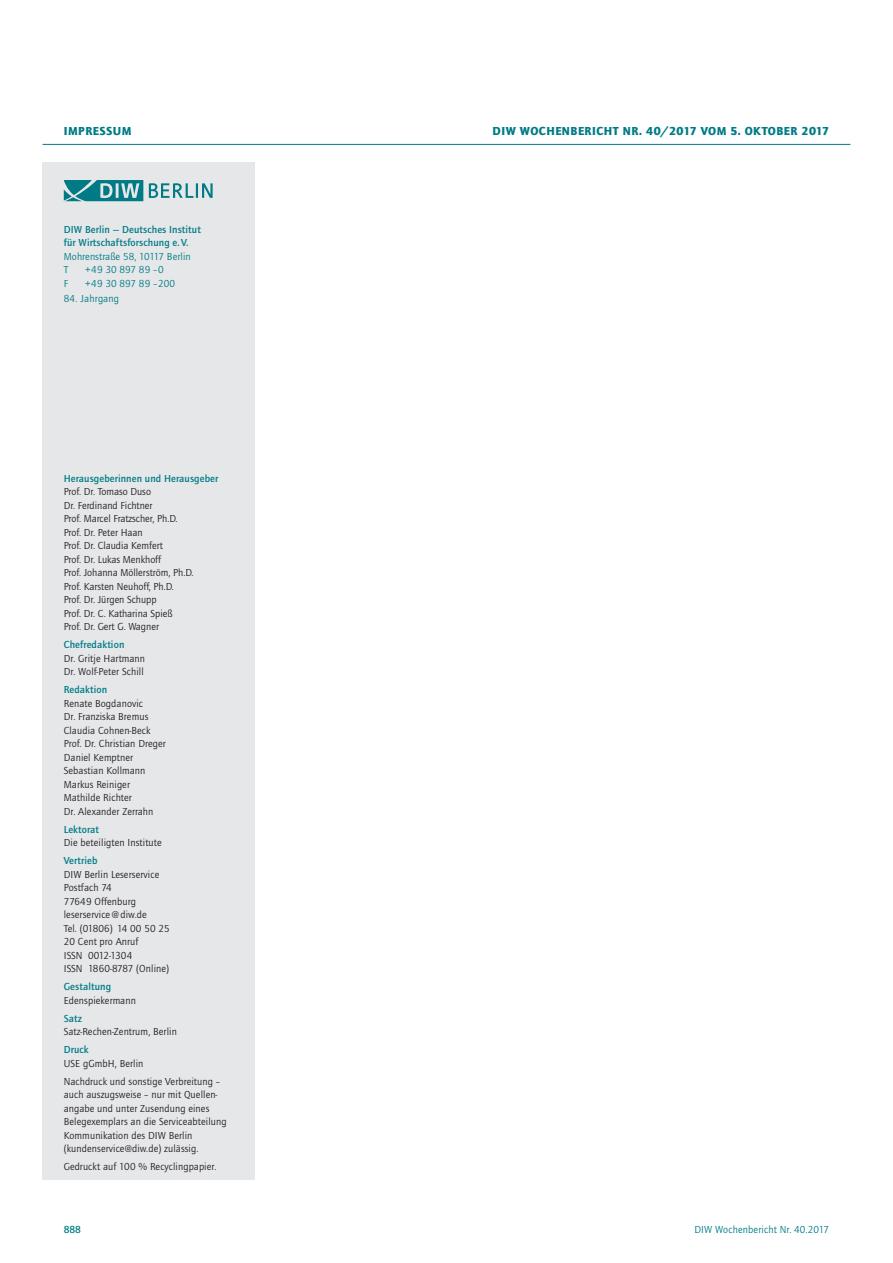
<style>
.page{position:relative;width:893px;height:1263px;background:#fff}
.page>*{position:absolute;margin:0;border:0;box-sizing:border-box;transform-origin:0 0}
.t1{font:900 12px "Quay Sans ITC Std";letter-spacing:.04em;color:#007b85}
.t2{font:10.5px/13.5px "Quay Sans ITC Std";letter-spacing:.01em;color:#231f20}
.t3{font:500 10.5px/13.5px "Quay Sans ITC Std";letter-spacing:.01em;color:#007b85}
.t4{font:10.5px/13.5px "Quay Sans ITC Std";letter-spacing:.01em;color:#007b85}
</style>
<div class="page">
<div style="left:43px;top:162px;width:212px;height:1017px;background:#e6e7e9"></div>
<hr style="left:43px;top:144px;width:807px;height:1px;background:#007b85">
<svg style="left:149px;top:183px;width:64px;height:15px"></svg>
<svg style="left:64px;top:180px;width:79px;height:21px"></svg>
<p class="t1" style="left:64px;top:123px;width:69px">IMPRESSUM</p>
<p class="t1" style="left:493px;top:123px;width:278px">DIW WOCHENBERICHT NR. 40/2017 VOM 5. OKTOBER</p>
<p class="t1" style="left:801px;top:123px;width:29px">2017</p>
<p class="t3" style="left:64px;top:222px;width:139px">DIW Berlin — Deutsches Institut für Wirtschaftsforschung e. V.</p>
<p class="t4" style="left:64px;top:249px;width:128px">Mohrenstraße 58, 10117 Berlin<br>T</p>
<p class="t4" style="left:85px;top:263px;width:80px">+49 30 897 89 –0</p>
<p class="t4" style="left:64px;top:276px;width:6px">F</p>
<p class="t4" style="left:85px;top:276px;width:91px">+49 30 897 89 –200</p>
<p class="t4" style="left:64px;top:292px;width:57px">84. Jahrgang</p>
<p class="t3" style="left:64px;top:471px;width:156px">Herausgeberinnen und Herausgeber</p>
<p class="t2" style="left:64px;top:485px;width:131px">Prof. Dr. Tomaso Duso<br>Dr. Ferdinand Fichtner<br>Prof. Marcel Fratzscher, Ph.D.<br>Prof. Dr. Peter Haan<br>Prof. Dr. Claudia Kemfert<br>Prof. Dr. Lukas Menkhoff<br>Prof. Johanna Möllerström, Ph.D.<br>Prof. Karsten Neuhoff, Ph.D.<br>Prof. Dr. Jürgen Schupp<br>Prof. Dr. C. Katharina Spieß<br>Prof. Dr. Gert G. Wagner</p>
<p class="t3" style="left:64px;top:638px;width:62px">Chefredaktion</p>
<p class="t2" style="left:64px;top:651px;width:83px">Dr. Gritje Hartmann<br>Dr. Wolf-Peter Schill</p>
<p class="t3" style="left:64px;top:683px;width:45px">Redaktion</p>
<p class="t2" style="left:64px;top:696px;width:104px">Renate Bogdanovic<br>Dr. Franziska Bremus<br>Claudia Cohnen-Beck<br>Prof. Dr. Christian Dreger<br>Daniel Kemptner<br>Sebastian Kollmann<br>Markus Reiniger<br>Mathilde Richter<br>Dr. Alexander Zerrahn</p>
<p class="t3" style="left:64px;top:822px;width:37px">Lektorat</p>
<p class="t2" style="left:64px;top:836px;width:100px">Die beteiligten Institute</p>
<p class="t3" style="left:64px;top:854px;width:35px">Vertrieb</p>
<p class="t2" style="left:64px;top:867px;width:107px">DIW Berlin Leserservice<br>Postfach 74<br>77649 Offenburg leserservice@diw.de<br>Tel. (01806) 14 00 50 25<br>20 Cent pro Anruf<br>ISSN 0012-1304<br>ISSN 1860-8787 (Online)</p>
<p class="t3" style="left:64px;top:980px;width:49px">Gestaltung</p>
<p class="t2" style="left:64px;top:993px;width:74px">Edenspiekermann</p>
<p class="t3" style="left:64px;top:1011px;width:20px">Satz</p>
<p class="t2" style="left:64px;top:1025px;width:115px">Satz-Rechen-Zentrum, Berlin</p>
<p class="t3" style="left:64px;top:1043px;width:26px">Druck</p>
<p class="t2" style="left:64px;top:1054px;width:158px;line-height:18px">USE gGmbH, Berlin<br>Nachdruck und sonstige Verbreitung –</p>
<p class="t2" style="left:64px;top:1088px;width:164px">auch auszugsweise – nur mit Quellen&shy;angabe und unter Zusendung eines Belegexemplars an die Serviceabteilung Kommunikation des DIW Berlin (kundenservice@diw.de) zulässig.</p>
<p class="t2" style="left:64px;top:1160px;width:154px">Gedruckt auf 100 % Recyclingpapier.</p>
<p class="t3" style="left:64px;top:1223px;width:19px">888</p>
<p class="t4" style="left:694px;top:1223px;width:136px">DIW Wochenbericht Nr. 40.2017</p>
</div>
